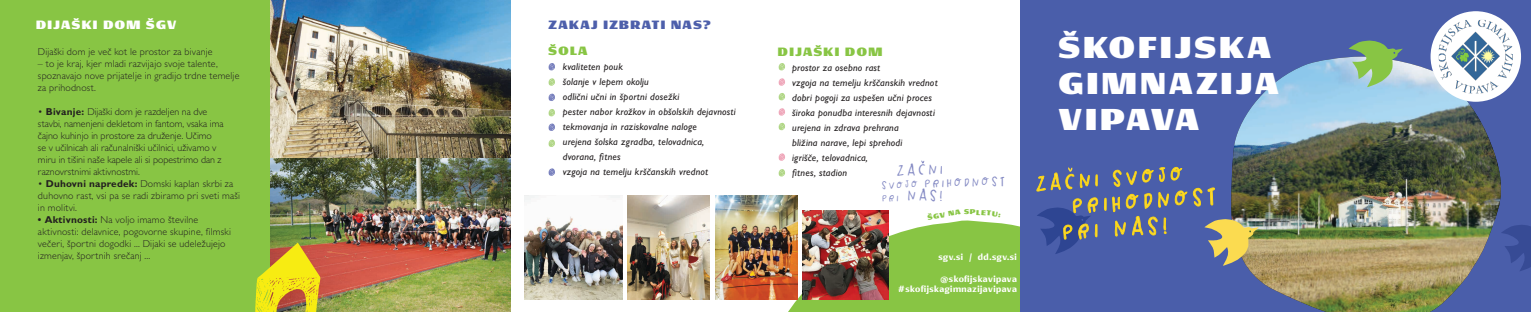
<style>
.page{position:relative;width:1531px;height:312px;background:#fff}
.page>*{position:absolute;margin:0;border:0;box-sizing:border-box;transform-origin:0 0}
.t1{font:100 extra-condensed 30.1px/36.1px "Rotulo Variable";letter-spacing:.12em;color:#fff}
.t2{font:21.2px "Artsy&Raw Plain";color:#8389c3}
.t3{font:17.7px "Artsy&Raw Plain";color:#8389c3}
.t4{font:100 extra-condensed 12px "Rotulo Variable";letter-spacing:.12em;color:#4d5fab}
.t5{font:100 extra-condensed 12px "Rotulo Variable";letter-spacing:.12em;color:#88c544}
.t6{font:100 extra-condensed 12px "Rotulo Variable";letter-spacing:.12em;color:#fff}
.t7{font:italic 500 10px/15px "Gill Sans MT Pro";letter-spacing:.02em;color:#231f20}
.t8{font:300 10px/12px "Gill Sans MT Pro";letter-spacing:.02em;color:#231f20}
.t9{font:300 10px/12px "Gill Sans MT Pro";color:#231f20}
.t10{font:100 extra-condensed 8.8px/10.6px "Rotulo Variable";letter-spacing:.06em;color:#fff;text-align:right}
.s1{font-weight:700}
.s2{font-size:14.8px}
</style>
<div class="page">
<svg style="left:759px;top:220px;width:261px;height:92px;background:#94c855"></svg>
<svg style="left:549px;top:63px;width:6px;height:7px"></svg>
<svg style="left:779px;top:63px;width:6px;height:7px"></svg>
<svg style="left:549px;top:78px;width:6px;height:8px"></svg>
<svg style="left:779px;top:78px;width:6px;height:8px"></svg>
<svg style="left:549px;top:94px;width:6px;height:7px"></svg>
<svg style="left:779px;top:93px;width:6px;height:7px"></svg>
<svg style="left:549px;top:109px;width:6px;height:7px"></svg>
<svg style="left:779px;top:108px;width:6px;height:8px"></svg>
<svg style="left:549px;top:123px;width:6px;height:8px"></svg>
<svg style="left:779px;top:123px;width:6px;height:7px"></svg>
<svg style="left:549px;top:140px;width:6px;height:7px"></svg>
<svg style="left:779px;top:153px;width:6px;height:8px"></svg>
<svg style="left:549px;top:168px;width:6px;height:8px"></svg>
<svg style="left:779px;top:169px;width:6px;height:7px"></svg>
<img style="left:715px;top:195px;width:82px;height:104px">
<img style="left:627px;top:195px;width:83px;height:104px">
<img style="left:524px;top:195px;width:98px;height:104px">
<img style="left:803px;top:210px;width:86px;height:89px">
<div style="left:1020px;top:0;width:511px;height:312px;background:#4a5eaa"></div>
<img style="left:1232px;top:57px;width:271px;height:255px">
<svg style="left:1348px;top:40px;width:54px;height:47px;background:#8eb98c"></svg>
<svg style="left:1501px;top:224px;width:30px;height:48px"></svg>
<svg style="left:1430px;top:11px;width:91px;height:91px"></svg>
<div style="left:1432px;top:12px;width:87px;height:88px;background:#fff;border-radius:43px"></div>
<img style="left:1438px;top:20px;width:75px;height:73px">
<svg style="left:1036px;top:162px;width:222px;height:104px"></svg>
<img style="left:269px;top:0;width:241px;height:312px">
<div style="left:0;top:0;width:269px;height:312px;background:#88c544"></div>
<svg style="left:255px;top:242px;width:65px;height:70px;background:#d0ba28"></svg>
<p class="t6" style="left:36px;top:17px;width:142px">DIJAŠKI DOM ŠGV</p>
<p class="t8" style="left:38px;top:45px;width:176px">Dijaški dom je več kot le prostor za bivanje</p>
<p class="t8" style="left:38px;top:57px;width:203px">– to je kraj, kjer mladi razvijajo svoje talente, spoznavajo nove prijatelje in gradijo trdne temelje za prihodnost.</p>
<p class="t9" style="left:38px;top:105px;width:187px">• <span class="s1">Bivanje:</span> Dijaški dom je razdeljen na dve stavbi, namenjeni dekletom in fantom, vsaka ima čajno kuhinjo in prostore za druženje. Učimo<br>se v učilnicah ali računalniški učilnici, uživamo v miru in tišini naše kapele ali si popestrimo dan z raznovrstnimi aktivnostmi.</p>
<p class="t8" style="left:38px;top:177px;width:203px">• <span class="s1">Duhovni napredek:</span> Domski kaplan skrbi za duhovno rast, vsi pa se radi zbiramo pri sveti maši in molitvi.</p>
<p class="t8" style="left:38px;top:213px;width:195px"><span class="s1">• Aktivnosti:</span> Na voljo imamo številne aktivnosti: delavnice, pogovorne skupine, filmski večeri, športni dogodki ... Dijaki se udeležujejo izmenjav, športnih srečanj ...</p>
<p class="t4" style="left:549px;top:17px;width:164px">ZAKAJ IZBRATI NAS?</p>
<p class="t5" style="left:549px;top:42px;width:41px">ŠOLA</p>
<p class="t7" style="left:563px;top:59px;width:175px">kvaliteten pouk<br>šolanje v lepem okolju<br>odlični učni in športni dosežki<br>pester nabor krožkov in obšolskih dejavnosti tekmovanja in raziskovalne naloge<br>urejena šolska zgradba, telovadnica, dvorana, fitnes<br>vzgoja na temelju krščanskih vrednot</p>
<p class="t5" style="left:778px;top:43px;width:106px">DIJAŠKI DOM</p>
<p class="t7" style="left:792px;top:60px;width:147px">prostor za osebno rast<br>vzgoja na temelju krščanskih vrednot dobri pogoji za uspešen učni proces široka ponudba interesnih dejavnosti urejena in zdrava prehrana<br>bližina narave, lepi sprehodi<br>igrišče, telovadnica,<br>fitnes, stadion</p>
<h2 class="t2" style="left:897px;top:160px;width:49px;rotate:-1deg">ZACNI</h2>
<h3 class="t3" style="left:882px;top:177px;width:126px;rotate:-2deg"><span class="s2">SVOJO</span> PRIHODNOST</h3>
<h2 class="t2" style="left:908px;top:186px;width:35px;rotate:-1deg">NAS!</h2>
<p class="t10" style="left:938px;top:251px;width:80px">sgv.si / dd.sgv.si</p>
<p class="t10" style="left:898px;top:273px;width:120px">@skofijskavipava #skofijskagimnazijavipava</p>
<h1 class="t1" style="left:1059px;top:27px;width:221px">ŠKOFIJSKA<br>GIMNAZIJA<br>VIPAVA</h1>
</div>
